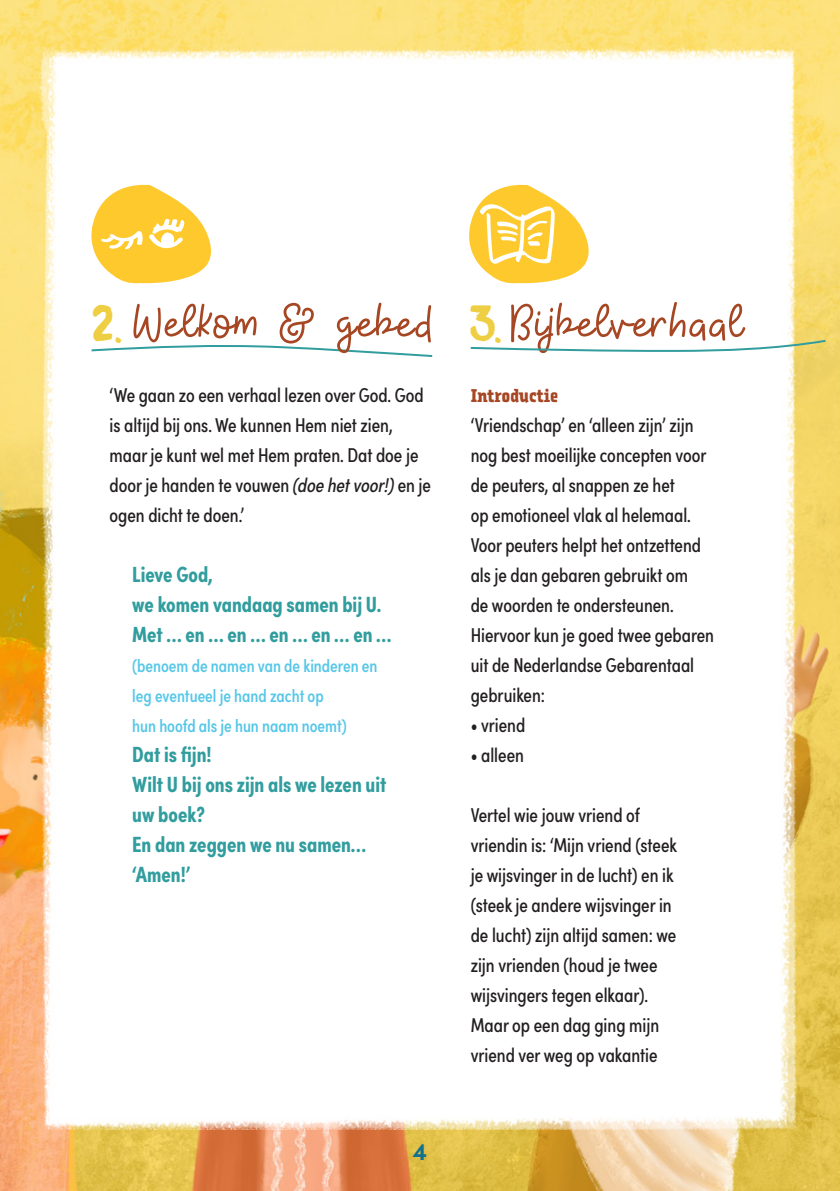
<style>
.page{position:relative;width:840px;height:1191px;background:#fff}
.page>*{position:absolute;margin:0;border:0;box-sizing:border-box;transform-origin:0 0}
.t1{font:54.8px "KH Blackline Script Medium";letter-spacing:.03em;color:#a64623}
.t2{font:700 24px "Sofia Pro";color:#12718e}
.t3{font:700 22px/30px "Sofia Pro Condensed";color:#329d9e}
.t4{font:20px/30px "Sofia Pro Condensed";color:#231f20}
.t5{font:500 18px/30px "Sofia Pro Condensed";color:#56c7e8}
.t6{font:700 16px "Prater Serif Pro";color:#a64623}
.s1{font-family:"Bocadillo";font-size:46.4px;color:#eece42}
.s2{font-style:italic}
</style>
<div class="page">
<img style="left:0;top:0;width:839px;height:1191px">
<img style="left:26px;top:44px;width:774px;height:1085px">
<svg style="left:89px;top:344px;width:345px;height:14px"></svg>
<svg style="left:468px;top:338px;width:359px;height:15px"></svg>
<svg style="left:86px;top:180px;width:128px;height:104px"></svg>
<svg style="left:463px;top:180px;width:129px;height:104px"></svg>
<h1 class="t1" style="left:91px;top:278px;width:650px"><span class="s1">2.</span> Welkom &amp; gebed <span class="s1">3.</span> Bijbelverhaal</h1>
<p class="t4" style="left:109px;top:379px;width:323px">‘We gaan zo een verhaal lezen over God. God is altijd bij ons. We kunnen Hem niet zien, maar je kunt wel met Hem praten. Dat doe je door je handen te vouwen <span class="s2">(doe het voor!)</span> en je ogen dicht te doen.’</p>
<p class="t3" style="left:132px;top:558px;width:261px">Lieve God,<br>we komen vandaag samen bij U.<br>Met … en … en … en … en … en …</p>
<p class="t5" style="left:132px;top:650px;width:247px">(benoem de namen van de kinderen en leg eventueel je hand zacht op<br>hun hoofd als je hun naam noemt)</p>
<p class="t3" style="left:132px;top:738px;width:255px">Dat is fijn!<br>Wilt U bij ons zijn als we lezen uit uw boek?<br>En dan zeggen we nu samen… ‘Amen!’</p>
<p class="t2" style="left:412px;top:1133px;width:16px">4</p>
<p class="t6" style="left:470px;top:384px;width:89px">Introductie</p>
<p class="t4" style="left:470px;top:409px;width:245px">‘Vriendschap’ en ‘alleen zijn’ zijn nog best moeilijke concepten voor de peuters, al snappen ze het<br>op emotioneel vlak al helemaal.<br>Voor peuters helpt het ontzettend als je dan gebaren gebruikt om<br>de woorden te ondersteunen.<br>Hiervoor kun je goed twee gebaren uit de Nederlandse Gebarentaal gebruiken:</p>
<p class="t4" style="left:470px;top:709px;width:56px">• vriend</p>
<p class="t4" style="left:470px;top:739px;width:55px">• alleen</p>
<p class="t4" style="left:470px;top:799px;width:208px">Vertel wie jouw vriend of vriendin is: ‘Mijn vriend (steek je wijsvinger in de lucht) en ik (steek je andere wijsvinger in de lucht) zijn altijd samen: we zijn vrienden (houd je twee wijsvingers tegen elkaar).<br>Maar op een dag ging mijn vriend ver weg op vakantie</p>
</div>
